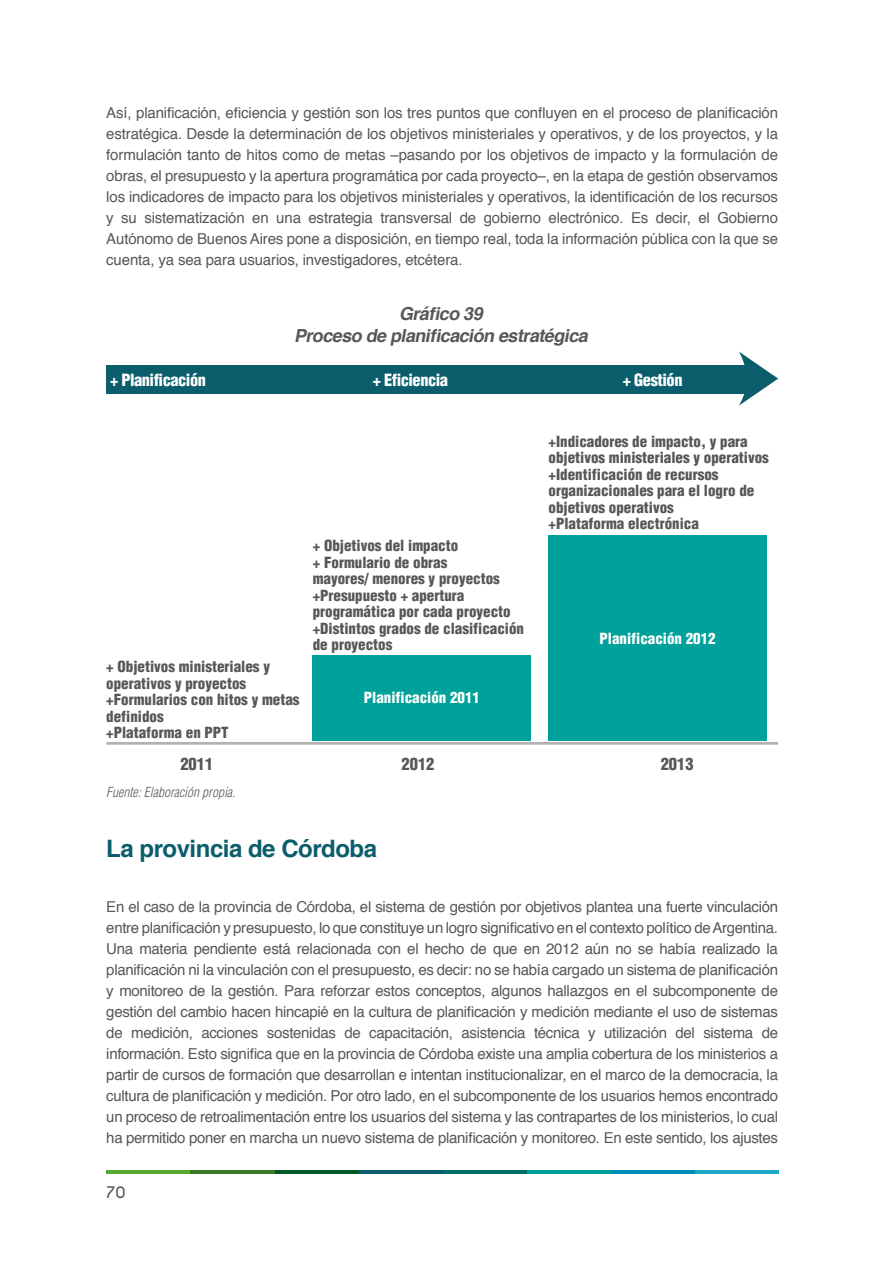
<style>
.page{position:relative;width:893px;height:1263px;background:#fff}
.page>*{position:absolute;margin:0;border:0;box-sizing:border-box;transform-origin:0 0}
.t1{font:700 24px "Helvetica";letter-spacing:-.02em;color:#0b5d6c}
.t2{font:italic 700 18px/22.5px "Helvetica";color:#575756;text-align:center}
.t3{font:900 condensed 16.5px "Helvetica";letter-spacing:-.03em;color:#fff}
.t4{font:900 condensed 16.5px "Helvetica";color:#575756}
.t5{font:15px/21px "Helvetica";letter-spacing:-.015em;color:#575756;text-align:justify}
.t6{font:900 condensed 15px/16.5px "Helvetica";color:#575756}
.t7{font:900 condensed 15px "Helvetica";color:#fff}
.t8{font:700 15px "Caviar Dreams";color:#575756}
.t9{font:italic 300 condensed 13.5px "Helvetica LT Std";color:#575756}
</style>
<div class="page">
<hr style="left:106px;top:1170px;width:84px;height:4px;background:#55a932">
<hr style="left:694px;top:1170px;width:84px;height:4px;background:#1da7c6">
<hr style="left:610px;top:1170px;width:84px;height:4px;background:#008db8">
<hr style="left:526px;top:1170px;width:84px;height:4px;background:#00a19a">
<hr style="left:442px;top:1170px;width:84px;height:4px;background:#006f6b">
<hr style="left:358px;top:1170px;width:84px;height:4px;background:#0b5d6c">
<hr style="left:274px;top:1170px;width:84px;height:4px;background:#005824">
<hr style="left:190px;top:1170px;width:84px;height:4px;background:#377925">
<div style="left:548px;top:535px;width:219px;height:206px;background:#00a19a"></div>
<div style="left:313px;top:655px;width:218px;height:86px;background:#00a19a"></div>
<svg style="left:699px;top:351px;width:79px;height:55px"></svg>
<div style="left:106px;top:365px;width:639px;height:28px;background:#0b5d6c"></div>
<hr style="left:106px;top:742px;width:672px;height:3px;background:#b3b2b2">
<p class="t5" style="left:106px;top:102px;width:673px">Así, planificación, eficiencia y gestión son los tres puntos que confluyen en el proceso de planificación estratégica. Desde la determinación de los objetivos ministeriales y operativos, y de los proyectos, y la formulación tanto de hitos como de metas –pasando por los objetivos de impacto y la formulación de obras, el presupuesto y la apertura programática por cada proyecto–, en la etapa de gestión observamos los indicadores de impacto para los objetivos ministeriales y operativos, la identificación de los recursos y su sistematización en una estrategia transversal de gobierno electrónico. Es decir, el Gobierno Autónomo de Buenos Aires pone a disposición, en tiempo real, toda la información pública con la que se cuenta, ya sea para usuarios, investigadores, etcétera.</p>
<p class="t2" style="left:294px;top:302px;width:300px">Gráfico39<br>Procesodeplanificaciónestratégica</p>
<p class="t3" style="left:110px;top:369px;width:97px">+ Planificación</p>
<p class="t3" style="left:373px;top:369px;width:77px">+ Eficiencia</p>
<p class="t3" style="left:623px;top:369px;width:61px">+ Gestión</p>
<p class="t6" style="left:313px;top:537px;width:213px">+ Objetivos del impacto<br>+ Formulario de obras<br>mayores/ menores y proyectos +Presupuesto + apertura programática por cada proyecto +Distintos grados de clasificación de proyectos</p>
<p class="t6" style="left:548px;top:433px;width:222px">+Indicadores de impacto, y para objetivos ministeriales y operativos +Identificación de recursos organizacionales para el logro de objetivos operativos<br>+Plataforma electrónica</p>
<p class="t7" style="left:599px;top:629px;width:118px">Planificación 2012</p>
<p class="t6" style="left:106px;top:658px;width:195px">+ Objetivos ministeriales y operativos y proyectos +Formularios con hitos y metas definidos<br>+Plataforma en PPT</p>
<p class="t4" style="left:180px;top:754px;width:34px">2011</p>
<p class="t4" style="left:402px;top:754px;width:34px">2012</p>
<p class="t4" style="left:661px;top:754px;width:34px">2013</p>
<p class="t7" style="left:364px;top:688px;width:118px">Planificación 2011</p>
<p class="t9" style="left:106px;top:784px;width:130px">Fuente: Elaboración propia.</p>
<h1 class="t1" style="left:106px;top:829px;width:272px">La provincia de Córdoba</h1>
<p class="t5" style="left:106px;top:896px;width:673px">En el caso de la provincia de Córdoba, el sistema de gestión por objetivos plantea una fuerte vinculación entre planificación y presupuesto, lo que constituye un logro significativo en el contexto político de Argentina.<br>Una materia pendiente está relacionada con el hecho de que en 2012 aún no se había realizado la planificación ni la vinculación con el presupuesto, es decir: no se había cargado un sistema de planificación y monitoreo de la gestión. Para reforzar estos conceptos, algunos hallazgos en el subcomponente de gestión del cambio hacen hincapié en la cultura de planificación y medición mediante el uso de sistemas de medición, acciones sostenidas de capacitación, asistencia técnica y utilización del sistema de información. Esto significa que en la provincia de Córdoba existe una amplia cobertura de los ministerios a partir de cursos de formación que desarrollan e intentan institucionalizar, en el marco de la democracia, la cultura de planificación y medición. Por otro lado, en el subcomponente de los usuarios hemos encontrado un proceso de retroalimentación entre los usuarios del sistema y las contrapartes de los ministerios, lo cual ha permitido poner en marcha un nuevo sistema de planificación y monitoreo. En este sentido, los ajustes</p>
<p class="t8" style="left:106px;top:1183px;width:20px">70</p>
</div>
